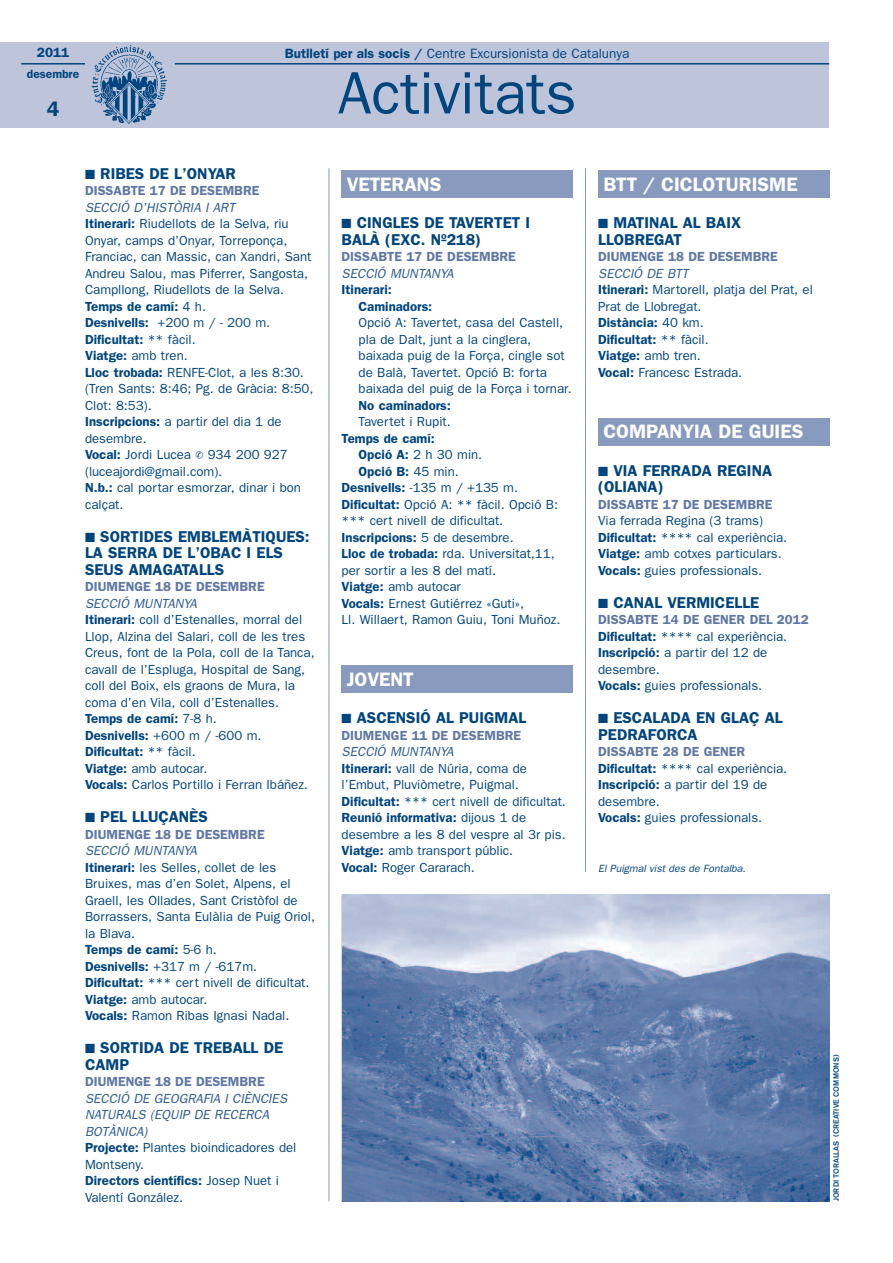
<style>
.page{position:relative;width:893px;height:1263px;background:#fff}
.page>*{position:absolute;margin:0;border:0;box-sizing:border-box;transform-origin:0 0}
.t1{font:60px "Franklin Gothic";color:#01457f}
.t2{font:600 21px "Franklin Gothic";color:#01457f}
.t3{font:600 19.5px "Franklin Gothic";color:#fff}
.t4{font:600 15.75px/16.5px "Franklin Gothic";color:#01457f}
.t5{font:13.5px "Franklin Gothic";color:#01457f}
.t6{font:600 13.5px "Franklin Gothic";color:#01457f}
.t7{font:13.2px/16.5px "Franklin Gothic";color:#01457f}
.t8{font:600 13.2px "Franklin Gothic";color:#5f77a5}
.t9{font:600 13.2px/16.5px "Franklin Gothic";color:#01457f}
.t10{font:italic 13.2px "Franklin Gothic";color:#2a5b91}
.t11{font:600 12px "Franklin Gothic";color:#01457f}
.t12{font:italic 10.5px "Franklin Gothic";color:#01457f}
.t13{font:500 7.5px "Akzidenz Grotesk BE";color:#01457f}
.s1{font-weight:600}
.s2{font-style:italic;color:#2a5b91}
.s3{font-family:"Menlo";font-weight:700}
.s4{font-weight:400}
.s5{font-weight:600;color:#5f77a5}
</style>
<div class="page">
<div style="left:598px;top:418px;width:231px;height:28px;background:#899abf"></div>
<div style="left:598px;top:170px;width:231px;height:28px;background:#899abf"></div>
<div style="left:0;top:43px;width:829px;height:85px;background:#bec5db"></div>
<hr style="left:175px;top:63px;width:654px;height:2px;background:#01457f">
<hr style="left:21px;top:63px;width:64px;height:2px;background:#01457f">
<img style="left:91px;top:46px;width:76px;height:78px">
<hr style="left:329px;top:168px;width:1px;height:1033px;background:#899abf">
<hr style="left:585px;top:168px;width:1px;height:704px;background:#899abf">
<div style="left:342px;top:665px;width:231px;height:28px;background:#899abf"></div>
<div style="left:342px;top:170px;width:231px;height:28px;background:#899abf"></div>
<img style="left:343px;top:895px;width:486px;height:306px">
<p class="t6" style="left:37px;top:45px;width:34px">2011</p>
<p class="t11" style="left:27px;top:67px;width:54px">desembre</p>
<h2 class="t2" style="left:47px;top:97px;width:14px">4</h2>
<p class="t5" style="left:285px;top:45px;width:346px"><span class="s1">Butlletí per als socis /</span> Centre Excursionista de Catalunya</p>
<h1 class="t1" style="left:338px;top:58px;width:240px">Activitats</h1>
<p class="t4" style="left:85px;top:165px;width:152px">■ RIBES DE L’ONYAR</p>
<p class="t8" style="left:85px;top:183px;width:176px">DISSABTE 17 DE DESEMBRE</p>
<p class="t7" style="left:85px;top:199px;width:230px"><span class="s2">SECCIÓ D’HISTÒRIA I ART<br></span><span class="s1">Itinerari:</span> Riudellots de la Selva, riu<br>Onyar, camps d’Onyar, Torreponça,<br>Franciac, can Massic, can Xandri, Sant<br>Andreu Salou, mas Piferrer, Sangosta,<br>Campllong, Riudellots de la Selva.<br><span class="s1">Temps de camí:</span> 4 h.<br><span class="s1">Desnivells:</span> +200 m / - 200 m.<br><span class="s1">Dificultat:</span> ** fàcil.<br><span class="s1">Viatge:</span> amb tren.<br><span class="s1">Lloc trobada:</span> RENFE-Clot, a les 8:30. (Tren Sants: 8:46; Pg. de Gràcia: 8:50,<br>Clot: 8:53).<br><span class="s1">Inscripcions:</span> a partir del dia 1 de desembre.<br><span class="s1">Vocal:</span> Jordi Lucea <span class="s3">✆</span> 934 200 927 (luceajordi@gmail.com).<br><span class="s1">N.b.:</span> cal portar esmorzar, dinar i bon calçat.</p>
<p class="t4" style="left:85px;top:528px;width:226px">■ SORTIDES EMBLEMÀTIQUES:<br>LA SERRA DE L’OBAC I ELS<br>SEUS AMAGATALLS</p>
<p class="t8" style="left:85px;top:579px;width:181px">DIUMENGE 18 DE DESEMBRE</p>
<p class="t7" style="left:85px;top:595px;width:231px"><span class="s2">SECCIÓ MUNTANYA<br></span><span class="s1">Itinerari:</span> coll d’Estenalles, morral del<br>Llop, Alzina del Salari, coll de les tres<br>Creus, font de la Pola, coll de la Tanca, cavall de l’Espluga, Hospital de Sang, coll del Boix, els graons de Mura, la coma d’en Vila, coll d’Estenalles.<br><span class="s1">Temps de camí:</span> 7-8 h.<br><span class="s1">Desnivells:</span> +600 m / -600 m.<br><span class="s1">Dificultat:</span> ** fàcil.<br><span class="s1">Viatge:</span> amb autocar.<br><span class="s1">Vocals:</span> Carlos Portillo i Ferran Ibáñez.</p>
<p class="t4" style="left:85px;top:808px;width:124px">■ PEL LLUÇANÈS</p>
<p class="t8" style="left:85px;top:826px;width:181px">DIUMENGE 18 DE DESEMBRE</p>
<p class="t7" style="left:85px;top:842px;width:231px"><span class="s2">SECCIÓ MUNTANYA<br></span><span class="s1">Itinerari:</span> les Selles, collet de les<br>Bruixes, mas d’en Solet, Alpens, el<br>Graell, les Ollades, Sant Cristòfol de<br>Borrassers, Santa Eulàlia de Puig Oriol, la Blava.<br><span class="s1">Temps de camí:</span> 5-6 h.<br><span class="s1">Desnivells:</span> +317 m / -617m.<br><span class="s1">Dificultat:</span> *** cert nivell de dificultat.<br><span class="s1">Viatge:</span> amb autocar.<br><span class="s1">Vocals:</span> Ramon Ribas Ignasi Nadal.</p>
<p class="t4" style="left:85px;top:1039px;width:200px">■ SORTIDA DE TREBALL DE<br>CAMP</p>
<p class="t8" style="left:85px;top:1074px;width:181px">DIUMENGE 18 DE DESEMBRE</p>
<p class="t7" style="left:85px;top:1090px;width:213px"><span class="s2">SECCIÓ DE GEOGRAFIA I CIÈNCIES<br>NATURALS (EQUIP DE RECERCA<br>BOTÀNICA)<br></span><span class="s1">Projecte:</span> Plantes bioindicadores del<br>Montseny.<br><span class="s1">Directors científics:</span> Josep Nuet i<br>Valentí González.</p>
<h3 class="t3" style="left:347px;top:173px;width:96px">VETERANS</h3>
<p class="t4" style="left:342px;top:214px;width:190px">■ CINGLES DE TAVERTET I<br>BALÀ (EXC. Nº218)</p>
<p class="t8" style="left:342px;top:249px;width:176px">DISSABTE 17 DE DESEMBRE</p>
<p class="t10" style="left:342px;top:265px;width:113px">SECCIÓ MUNTANYA</p>
<p class="t9" style="left:359px;top:281px;width:75px;text-indent:-17px">Itinerari:<br>Caminadors:</p>
<p class="t7" style="left:359px;top:314px;width:215px">Opció A: Tavertet, casa del Castell, pla de Dalt, junt a la cinglera, baixada puig de la Força, cingle sot de Balà, Tavertet. Opció B: forta baixada del puig de la Força i tornar.</p>
<p class="t9" style="left:359px;top:397px;width:94px">No caminadors:</p>
<p class="t7" style="left:359px;top:413px;width:94px">Tavertet i Rupit.</p>
<p class="t9" style="left:342px;top:430px;width:95px">Temps de camí:</p>
<p class="t7" style="left:359px;top:446px;width:125px"><span class="s1">Opció A:</span> 2 h 30 min.</p>
<p class="t9" style="left:359px;top:463px;width:102px">Opció B: <span class="s4">45 min.</span></p>
<p class="t7" style="left:342px;top:479px;width:178px"><span class="s1">Desnivells:</span> -135 m / +135 m.</p>
<p class="t7" style="left:342px;top:496px;width:218px"><span class="s1">Dificultat:</span> Opció A: ** fàcil. Opció B:</p>
<p class="t7" style="left:342px;top:512px;width:163px">*** cert nivell de dificultat.</p>
<p class="t9" style="left:342px;top:529px;width:174px">Inscripcions: <span class="s4">5 de desembre.</span></p>
<p class="t7" style="left:342px;top:545px;width:215px"><span class="s1">Lloc de trobada:</span> rda. Universitat,11,</p>
<p class="t7" style="left:342px;top:562px;width:156px">per sortir a les 8 del matí.</p>
<p class="t7" style="left:342px;top:578px;width:121px"><span class="s1">Viatge:</span> amb autocar</p>
<p class="t7" style="left:342px;top:595px;width:184px"><span class="s1">Vocals:</span> Ernest Gutiérrez «Guti»,</p>
<p class="t7" style="left:342px;top:611px;width:220px">Ll. Willaert, Ramon Guiu, Toni Muñoz.</p>
<h3 class="t3" style="left:347px;top:667px;width:69px">JOVENT</h3>
<p class="t4" style="left:342px;top:709px;width:186px">■ ASCENSIÓ AL PUIGMAL</p>
<p class="t8" style="left:342px;top:727px;width:181px">DIUMENGE 11 DE DESEMBRE</p>
<p class="t7" style="left:342px;top:743px;width:226px"><span class="s2">SECCIÓ MUNTANYA<br></span><span class="s1">Itinerari:</span> vall de Núria, coma de l’Embut, Pluviòmetre, Puigmal.<br><span class="s1">Dificultat:</span> *** cert nivell de dificultat.<br><span class="s1">Reunió informativa:</span> dijous 1 de desembre a les 8 del vespre al 3r pis.<br><span class="s1">Viatge:</span> amb transport públic.<br><span class="s1">Vocal:</span> Roger Cararach.</p>
<h3 class="t3" style="left:603px;top:172px;width:196px">BTT / CICLOTURISME</h3>
<p class="t4" style="left:598px;top:214px;width:145px">■ MATINAL AL BAIX<br>LLOBREGAT</p>
<p class="t8" style="left:598px;top:249px;width:181px">DIUMENGE 18 DE DESEMBRE</p>
<p class="t7" style="left:598px;top:265px;width:216px"><span class="s2">SECCIÓ DE BTT<br></span><span class="s1">Itinerari:</span> Martorell, platja del Prat, el<br>Prat de Llobregat.<br><span class="s1">Distància:</span> 40 km.<br><span class="s1">Dificultat:</span> ** fàcil.<br><span class="s1">Viatge:</span> amb tren.<br><span class="s1">Vocal:</span> Francesc Estrada.</p>
<h3 class="t3" style="left:603px;top:420px;width:202px">COMPANYIA DE GUIES</h3>
<p class="t4" style="left:598px;top:462px;width:175px">■ VIA FERRADA REGINA (OLIANA)</p>
<p class="t8" style="left:598px;top:496px;width:176px">DISSABTE 17 DE DESEMBRE</p>
<p class="t7" style="left:598px;top:512px;width:191px">Via ferrada Regina (3 trams)<br><span class="s1">Dificultat:</span> **** cal experiència.<br><span class="s1">Viatge:</span> amb cotxes particulars.<br><span class="s1">Vocals:</span> guies professionals.</p>
<p class="t4" style="left:598px;top:594px;width:163px">■ CANAL VERMICELLE</p>
<p class="t7" style="left:598px;top:611px;width:212px"><span class="s5">DISSABTE 14 DE GENER DEL 2012<br></span><span class="s1">Dificultat:</span> **** cal experiència.<br><span class="s1">Inscripció:</span> a partir del 12 de desembre.<br><span class="s1">Vocals:</span> guies professionals.</p>
<p class="t4" style="left:598px;top:709px;width:186px">■ ESCALADA EN GLAÇ AL<br>PEDRAFORCA</p>
<p class="t7" style="left:598px;top:743px;width:191px"><span class="s5">DISSABTE 28 DE GENER<br></span><span class="s1">Dificultat:</span> **** cal experiència.<br><span class="s1">Inscripció:</span> a partir del 19 de desembre.<br><span class="s1">Vocals:</span> guies professionals.</p>
<p class="t12" style="left:598px;top:862px;width:149px">El Puigmal vist des de Fontalba.</p>
<p class="t13" style="left:833px;top:1201px;width:149px;rotate:-90deg">JORDI TORALLAS (CREATIVE COMMONS)</p>
</div>
